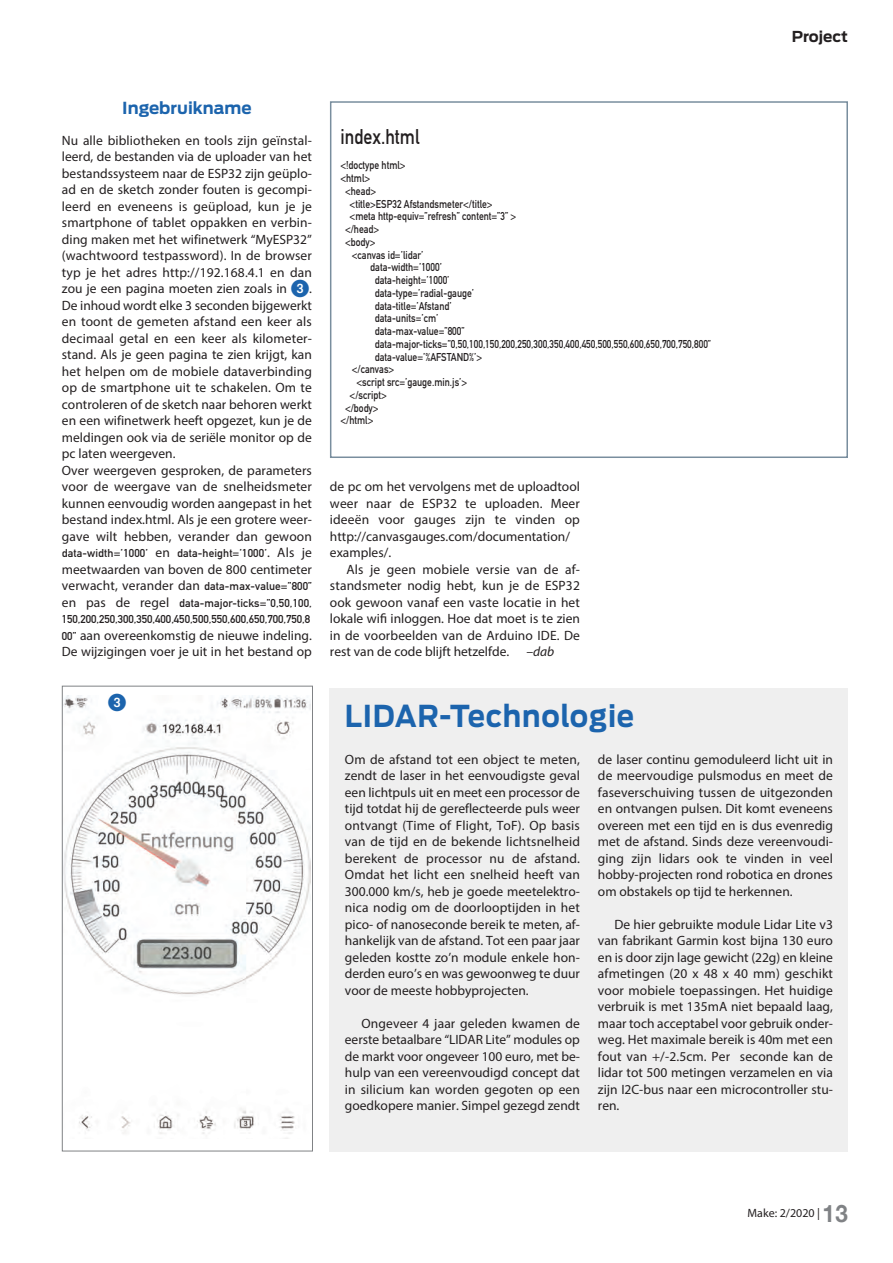
<style>
.page{position:relative;width:893px;height:1263px;background:#fff}
.page>*{position:absolute;margin:0;border:0;box-sizing:border-box;transform-origin:0 0}
.t1{font:700 30px "Antenna";letter-spacing:.025em;color:#1c64ad;scale:.93 1}
.t2{font:21px "DIN Mittelschrift Std";color:#231f20;scale:.85 1}
.t3{font:18px "European Pi One";color:#1c64ad}
.t4{font:700 16.5px "Antenna";color:#1c64ad}
.t5{font:700 15px "Antenna";letter-spacing:-.005em;color:#231f20}
.t6{font:13.5px/16.5px "Myriad Pro";color:#231f20;text-align:justify}
.t7{font:italic 13.5px "Myriad Pro";color:#231f20}
.t8{font:12px "Myriad Pro";color:#231f20}
.t9{font:11.25px "DIN Mittelschrift Std";color:#231f20;scale:.85 1}
.t10{font:11.25px/16.5px "DIN Mittelschrift Std";color:#231f20}
.s1{font-family:"European Pi One";font-size:18px;color:#1c64ad}
.s2{font-family:"Myriad Pro";font-size:13.5px}
.s3{font-family:"DIN Mittelschrift Std";font-size:11.25px}
.s4{font-family:"Helvetica Neue";font-weight:700;font-size:24px;color:#808285}
</style>
<div class="page">
<div style="left:330px;top:688px;width:518px;height:463px;background:#efefef"></div>
<img style="left:64px;top:695px;width:247px;height:444px">
<div style="left:62px;top:686px;width:251px;height:465px;border:1px solid #808285"></div>
<div style="left:330px;top:101px;width:518px;height:357px;border:2px solid #798e9e"></div>
<p class="t5" style="left:792px;top:31px;width:58px">Project</p>
<p class="t4" style="left:122px;top:102px;width:131px">Ingebruikname</p>
<p class="t6" style="left:62px;top:133px;width:252px;text-align:left">Nu alle bibliotheken en tools zijn geïnstal&shy;leerd, de bestanden via de uploader van het bestandssysteem naar de ESP32 zijn geüplo&shy;ad en de sketch zonder fouten is gecompi&shy;leerd en eveneens is geüpload, kun je je smartphone of tablet oppakken en verbin&shy;ding maken met het wifinetwerk “MyESP32” (wachtwoord testpassword). In de browser typ je het adres http://192.168.4.1 en dan zou je een pagina moeten zien zoals in <span class="s1">3</span>.<br>De inhoud wordt elke 3 seconden bijgewerkt en toont de gemeten afstand een keer als decimaal getal en een keer als kilometer&shy;stand. Als je geen pagina te zien krijgt, kan het helpen om de mobiele dataverbinding op de smartphone uit te schakelen. Om te controleren of de sketch naar behoren werkt en een wifinetwerk heeft opgezet, kun je de meldingen ook via de seriële monitor op de pc laten weergeven.<br>Over weergeven gesproken, de parameters voor de weergave van de snelheidsmeter kunnen eenvoudig worden aangepast in het bestand index.html. Als je een grotere weer&shy;gave wilt hebben, verander dan gewoon</p>
<p class="t10" style="left:62px;top:545px;width:251px">data-width=’1000’ <span class="s2">en</span> data-height=’1000’<span class="s2">. Als je</span></p>
<p class="t6" style="left:62px;top:562px;width:252px">meetwaarden van boven de 800 centimeter verwacht, verander dan <span class="s3">data-max-value=”800”</span></p>
<p class="t10" style="left:62px;top:595px;width:251px"><span class="s2">en pas de regel</span> data-major-ticks=”0,50,100,<br>150,200,250,300,350,400,450,500,550,600,650,700,750,8</p>
<p class="t6" style="left:62px;top:628px;width:252px"><span class="s3">00”</span> aan overeenkomstig de nieuwe indeling.<br>De wijzigingen voer je uit in het bestand op</p>
<h3 class="t3" style="left:108px;top:692px;width:19px">3</h3>
<h2 class="t2" style="left:340px;top:124px;width:95px">index.html</h2>
<p class="t9" style="left:340px;top:159px;width:78px">&lt;!doctype html&gt;</p>
<p class="t9" style="left:340px;top:172px;width:37px">&lt;html&gt;</p>
<p class="t9" style="left:345px;top:184px;width:38px">&lt;head&gt;</p>
<p class="t9" style="left:350px;top:197px;width:170px">&lt;title&gt;ESP32 Afstandsmeter&lt;/title&gt;</p>
<p class="t9" style="left:350px;top:210px;width:198px">&lt;meta http-equiv=”refresh” content=”3” &gt;</p>
<p class="t9" style="left:345px;top:223px;width:42px">&lt;/head&gt;</p>
<p class="t9" style="left:345px;top:235px;width:37px">&lt;body&gt;</p>
<p class="t9" style="left:352px;top:248px;width:86px">&lt;canvas id=’lidar’</p>
<p class="t9" style="left:370px;top:261px;width:86px">data-width=’1000’</p>
<p class="t9" style="left:375px;top:274px;width:89px">data-height=’1000’</p>
<p class="t9" style="left:375px;top:286px;width:118px">data-type=’radial-gauge’</p>
<p class="t9" style="left:375px;top:299px;width:92px">data-title=’Afstand’</p>
<p class="t9" style="left:375px;top:312px;width:76px">data-units=’cm’</p>
<p class="t9" style="left:375px;top:325px;width:107px">data-max-value=”800”</p>
<p class="t9" style="left:375px;top:337px;width:397px">data-major-ticks=”0,50,100,150,200,250,300,350,400,450,500,550,600,650,700,750,800”</p>
<p class="t9" style="left:375px;top:350px;width:128px">data-value=’%AFSTAND%’&gt;</p>
<p class="t9" style="left:352px;top:363px;width:51px">&lt;/canvas&gt;</p>
<p class="t9" style="left:356px;top:376px;width:132px">&lt;script src=’gauge.min.js’&gt;</p>
<p class="t9" style="left:350px;top:388px;width:45px">&lt;/script&gt;</p>
<p class="t9" style="left:345px;top:401px;width:41px">&lt;/body&gt;</p>
<p class="t9" style="left:340px;top:414px;width:40px">&lt;/html&gt;</p>
<p class="t6" style="left:330px;top:480px;width:251px;text-align:left">de pc om het vervolgens met de uploadtool weer naar de ESP32 te uploaden. Meer ideeën voor gauges zijn te vinden op http://canvasgauges.com/documentation/ examples/.</p>
<p class="t6" style="left:330px;top:562px;width:251px;text-indent:16px">Als je geen mobiele versie van de af&shy;standsmeter nodig hebt, kun je de ESP32 ook gewoon vanaf een vaste locatie in het lokale wifi inloggen. Hoe dat moet is te zien in de voorbeelden van de Arduino IDE. De rest van de code blijft hetzelfde.</p>
<p class="t7" style="left:526px;top:647px;width:29px">–dab</p>
<h1 class="t1" style="left:345px;top:704px;width:312px">LIDAR-Technologie</h1>
<p class="t6" style="left:345px;top:752px;width:237px">Om de afstand tot een object te meten, zendt de laser in het eenvoudigste geval een lichtpuls uit en meet een processor de tijd totdat hij de gereflecteerde puls weer ontvangt (Time of Flight, ToF). Op basis van de tijd en de bekende lichtsnelheid berekent de processor nu de afstand.<br>Omdat het licht een snelheid heeft van 300.000 km/s, heb je goede meetelektro&shy;nica nodig om de doorlooptijden in het pico- of nanoseconde bereik te meten, af&shy;hankelijk van de afstand. Tot een paar jaar geleden kostte zo’n module enkele hon&shy;derden euro’s en was gewoonweg te duur voor de meeste hobbyprojecten.</p>
<p class="t6" style="left:345px;top:1016px;width:237px;text-indent:16px">Ongeveer 4 jaar geleden kwamen de eerste betaalbare “LIDAR Lite” modules op de markt voor ongeveer 100 euro, met be&shy;hulp van een vereenvoudigd concept dat in silicium kan worden gegoten op een goedkopere manier. Simpel gezegd zendt</p>
<p class="t6" style="left:598px;top:752px;width:237px">de laser continu gemoduleerd licht uit in de meervoudige pulsmodus en meet de faseverschuiving tussen de uitgezonden en ontvangen pulsen. Dit komt eveneens overeen met een tijd en is dus evenredig met de afstand. Sinds deze vereenvoudi&shy;ging zijn lidars ook te vinden in veel hobby-projecten rond robotica en drones om obstakels op tijd te herkennen.</p>
<p class="t6" style="left:598px;top:917px;width:237px;text-indent:16px">De hier gebruikte module Lidar Lite v3 van fabrikant Garmin kost bijna 130 euro en is door zijn lage gewicht (22g) en kleine afmetingen (20 x 48 x 40 mm) geschikt voor mobiele toepassingen. Het huidige verbruik is met 135mA niet bepaald laag, maar toch acceptabel voor gebruik onder&shy;weg. Het maximale bereik is 40m met een fout van +/-2.5cm. Per seconde kan de lidar tot 500 metingen verzamelen en via zijn I2C-bus naar een microcontroller stu&shy;ren.</p>
<p class="t8" style="left:748px;top:1209px;width:102px">Make: 2/2020 | <span class="s4">13</span></p>
</div>
